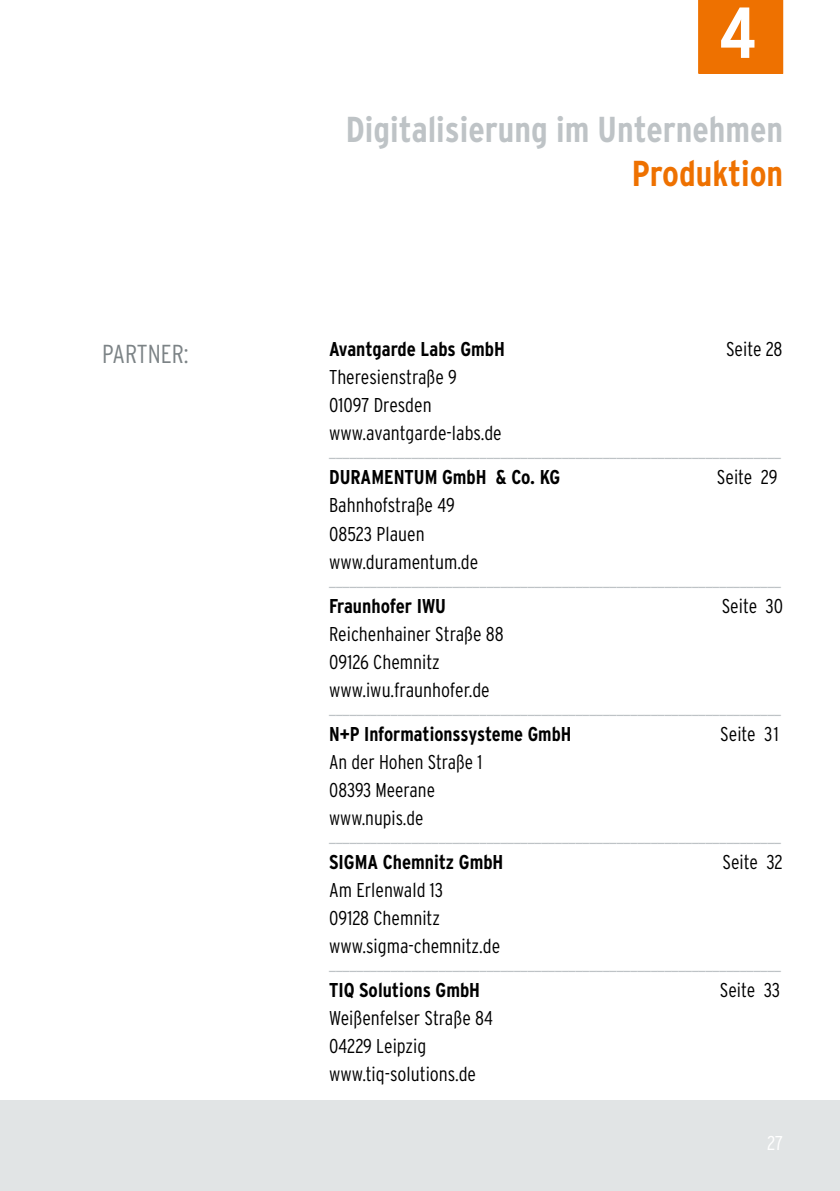
<style>
.page{position:relative;width:840px;height:1191px;background:#fff}
.page>*{position:absolute;margin:0;border:0;box-sizing:border-box;transform-origin:0 0}
.t1{font:700 condensed 72px "Interstate";color:#fff}
.t2{font:700 condensed 36px "Interstate";color:#bec3c6}
.t3{font:700 condensed 36px "Interstate";color:#ee7100}
.t4{font:300 condensed 26px "Interstate";color:#7c8386}
.t5{font:300 condensed 20px/28px "Interstate";color:#000}
.t6{font:300 condensed 20px "Interstate";color:#bec3c6}
.t7{font:700 condensed 20px "Interstate";color:#000}
.t8{font:300 condensed 20px "Interstate";color:#fff}
</style>
<div class="page">
<div style="left:0;top:1100px;width:839px;height:91px;background:#e1e4e5"></div>
<div style="left:698px;top:0;width:84px;height:74px;background:#ee7100"></div>
<h3 class="t4" style="left:102px;top:339px;width:88px">PARTNER:</h3>
<h1 class="t1" style="left:719px;top:-8px;width:38px">4</h1>
<h2 class="t2" style="left:345px;top:110px;width:438px">Digitalisierung im Unternehmen</h2>
<h2 class="t3" style="left:631px;top:153px;width:153px">Produktion</h2>
<p class="t7" style="left:329px;top:338px;width:177px">Avantgarde Labs GmbH</p>
<p class="t5" style="left:725px;top:335px;width:58px">Seite 28</p>
<p class="t5" style="left:329px;top:363px;width:174px">Theresienstraße 9<br>01097 Dresden www.avantgarde-labs.de</p>
<p class="t6" style="left:329px;top:438px;width:453px">__________________________________________________________________</p>
<p class="t7" style="left:329px;top:466px;width:232px">DURAMENTUM GmbH &amp; Co. KG</p>
<p class="t5" style="left:716px;top:463px;width:62px">Seite 29</p>
<p class="t5" style="left:329px;top:491px;width:150px">Bahnhofstraße 49<br>08523 Plauen www.duramentum.de</p>
<p class="t6" style="left:329px;top:566px;width:453px">__________________________________________________________________</p>
<p class="t7" style="left:329px;top:594px;width:118px">Fraunhofer IWU</p>
<p class="t5" style="left:721px;top:591px;width:63px">Seite 30</p>
<p class="t5" style="left:329px;top:619px;width:176px">Reichenhainer Straße 88<br>09126 Chemnitz www.iwu.fraunhofer.de</p>
<p class="t6" style="left:329px;top:694px;width:453px">__________________________________________________________________</p>
<p class="t7" style="left:329px;top:722px;width:243px">N+P Informationssysteme GmbH</p>
<p class="t5" style="left:719px;top:719px;width:60px">Seite 3 1</p>
<p class="t5" style="left:329px;top:747px;width:154px">An der Hohen Straße 1<br>08393 Meerane www.nupis.de</p>
<p class="t6" style="left:329px;top:822px;width:453px">__________________________________________________________________</p>
<p class="t7" style="left:329px;top:850px;width:176px">SIGMA Chemnitz GmbH</p>
<p class="t5" style="left:722px;top:847px;width:62px">Seite 32</p>
<p class="t5" style="left:329px;top:875px;width:172px">Am Erlenwald 13<br>09128 Chemnitz www.sigma-chemnitz.de</p>
<p class="t6" style="left:329px;top:950px;width:453px">__________________________________________________________________</p>
<p class="t7" style="left:329px;top:978px;width:152px">TIQ Solutions GmbH</p>
<p class="t5" style="left:719px;top:975px;width:62px">Seite 33</p>
<p class="t5" style="left:329px;top:1003px;width:165px">Weißenfelser Straße 84<br>04229 Leipzig www.tiq-solutions.de</p>
<p class="t8" style="left:766px;top:1132px;width:17px">27</p>
</div>
